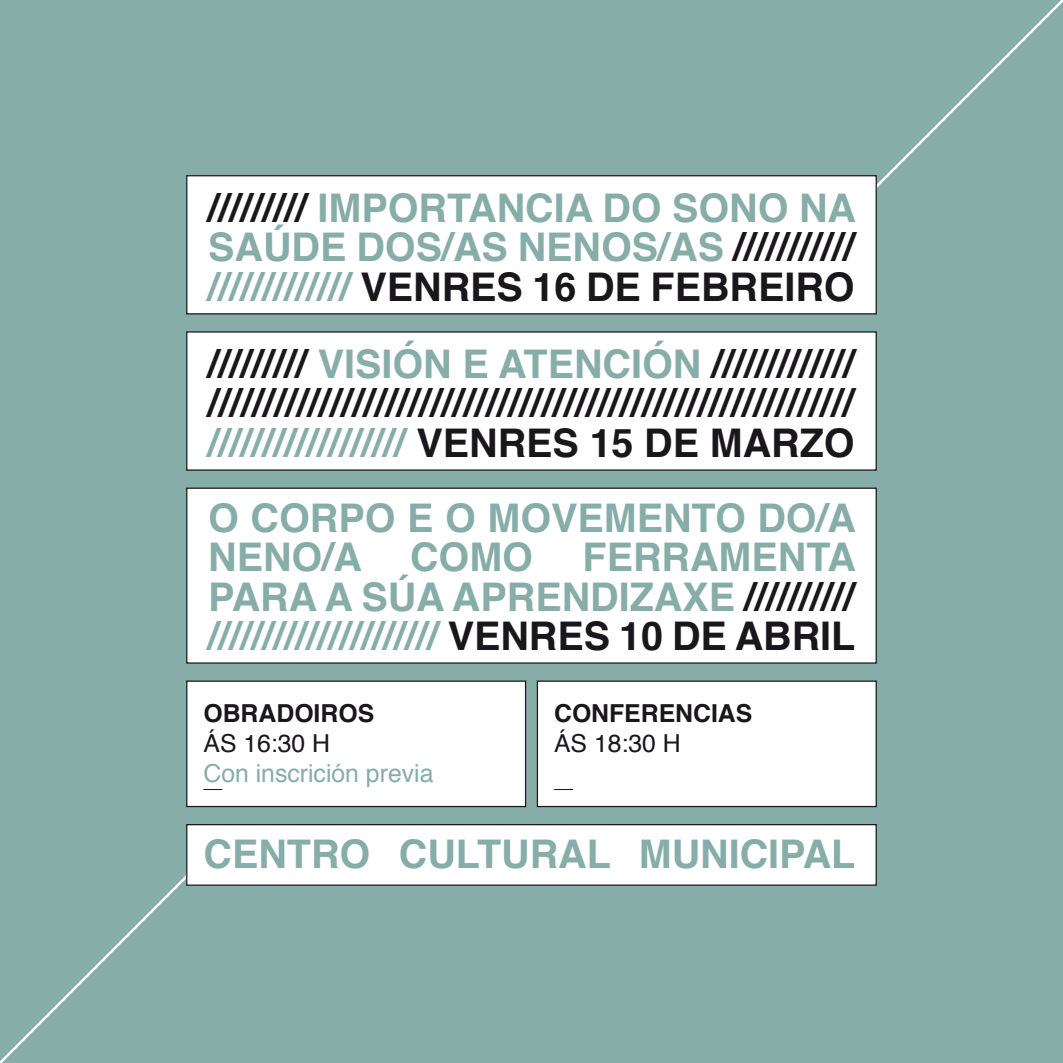
<style>
.page{position:relative;width:1063px;height:1063px;background:#87ada8}
.page>*{position:absolute;margin:0;border:0;box-sizing:border-box;transform-origin:0 0}
.t1{font:700 39.5px/39.5px "Helvetica";color:#87ada8;text-align:justify}
.t2{font:700 39.5px/39.5px "Helvetica";color:#1a171c;text-align:justify}
.t3{font:700 24.75px "Helvetica";color:#1a171c}
.t4{font:24.75px "Helvetica";color:#87ada8}
.t5{font:24.75px "Helvetica";color:#1a171c}
.s1{color:#1a171c}
.s2{color:#19171b}
.s3{color:#87ada8}
</style>
<div class="page">
<svg style="left:0;top:875px;width:186px;height:188px"></svg>
<svg style="left:877px;top:0;width:186px;height:188px"></svg>
<div style="left:186px;top:175px;width:691px;height:139px;background:#fff;border:1px solid #1a171c"></div>
<div style="left:186px;top:331px;width:691px;height:140px;background:#fff;border:1px solid #1a171c"></div>
<div style="left:186px;top:488px;width:691px;height:176px;background:#fff;border:1px solid #1a171c"></div>
<div style="left:186px;top:681px;width:340px;height:126px;background:#fff;border:1px solid #1a171c"></div>
<svg style="left:203px;top:789px;width:19px;height:1px"></svg>
<div style="left:537px;top:681px;width:340px;height:126px;background:#fff;border:1px solid #1a171c"></div>
<svg style="left:554px;top:789px;width:19px;height:1px"></svg>
<div style="left:186px;top:824px;width:691px;height:62px;background:#fff;border:1px solid #1a171c"></div>
<p class="t1" style="left:208px;top:189px;width:649px"><span class="s1">/////////</span> IMPORTANCIA DO SONO NA SAÚDE DOS/AS NENOS/AS <span class="s1">/////////// </span>///////////// <span class="s2">VENRES 16 DE FEBREIRO</span></p>
<p class="t2" style="left:208px;top:345px;width:648px">///////// <span class="s3">VISIÓN E ATENCIÓN</span> ///////////// ////////////////////////////////////////////////////////// <span class="s3">//////////////////</span> <span class="s2">VENRES 15 DE MARZO</span></p>
<p class="t1" style="left:208px;top:499px;width:649px">O CORPO E O MOVEMENTO DO/A<br>NENO/A COMO</p>
<p class="t1" style="left:208px;top:538px;width:649px;text-indent:374px">FERRAMENTA PARA A SÚA APRENDIZAXE <span class="s1">////////// </span>///////////////////// <span class="s2">VENRES 10 DE ABRIL</span></p>
<p class="t3" style="left:203px;top:694px;width:172px">OBRADOIROS</p>
<p class="t5" style="left:203px;top:724px;width:128px">ÁS 16:30 H</p>
<p class="t4" style="left:203px;top:754px;width:231px">Con inscrición previa</p>
<p class="t3" style="left:554px;top:694px;width:200px">CONFERENCIAS</p>
<p class="t5" style="left:554px;top:724px;width:128px">ÁS 18:30 H</p>
<p class="t1" style="left:203px;top:835px;width:653px">CENTRO CULTURAL MUNICIPAL</p>
</div>
